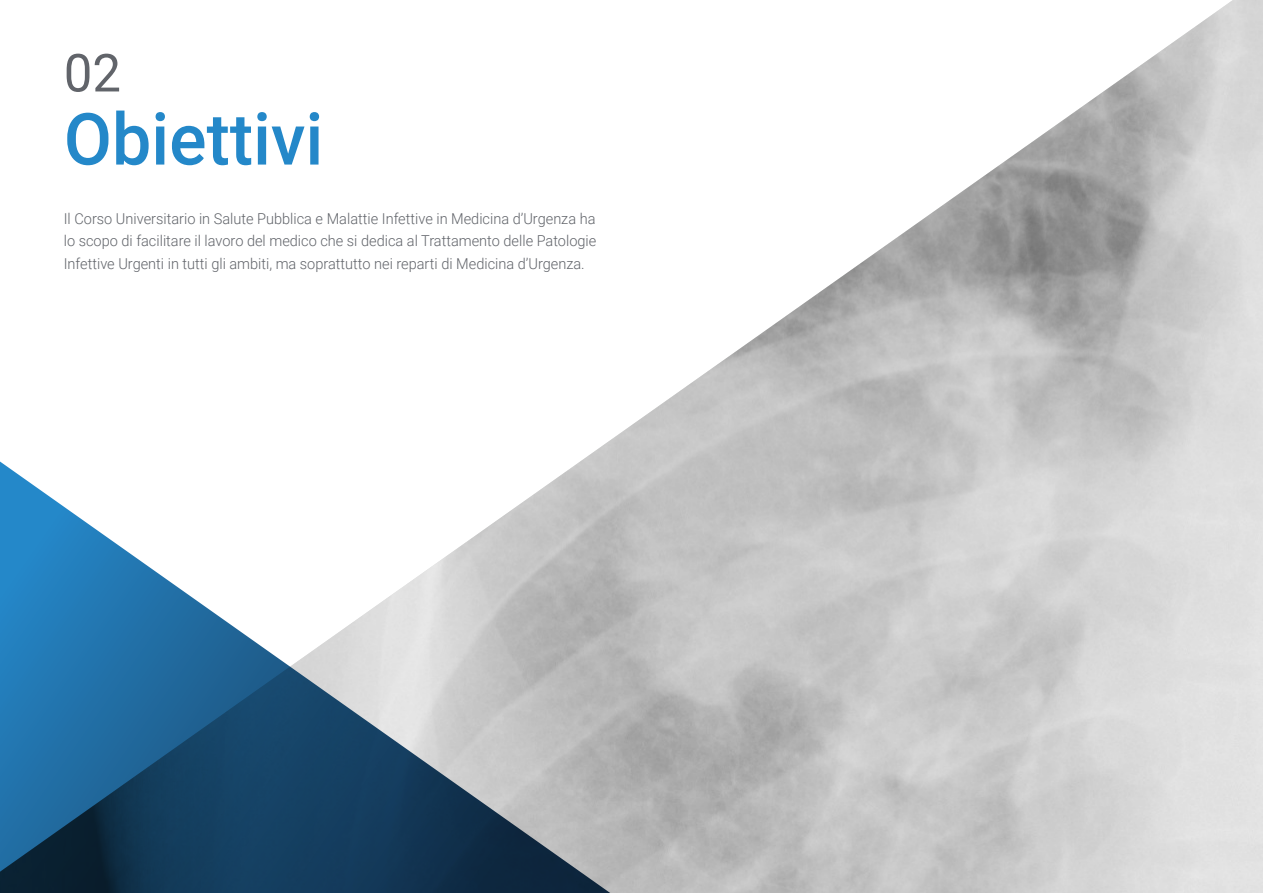
<style>
.page{position:relative;width:1263px;height:893px;background:#fff}
.page>*{position:absolute;margin:0;border:0;box-sizing:border-box;transform-origin:0 0}
.t1{font:500 72px "Roboto";color:#2488c9}
.t2{font:52.5px "Roboto";color:#61646a}
.t3{font:300 15px/22.5px "Roboto";color:#61646a;text-align:justify}
</style>
<div class="page">
<svg style="left:0;top:446px;width:640px;height:447px"></svg>
<h2 class="t2" style="left:64px;top:36px;width:59px">02</h2>
<h1 class="t1" style="left:64px;top:89px;width:261px">Obiettivi</h1>
<p class="t3" style="left:64px;top:207px;width:534px">Il Corso Universitario in Salute Pubblica e Malattie Infettive in Medicina d’Urgenza ha lo scopo di facilitare il lavoro del medico che si dedica al Trattamento delle Patologie Infettive Urgenti in tutti gli ambiti, ma soprattutto nei reparti di Medicina d’Urgenza.</p>
</div>
